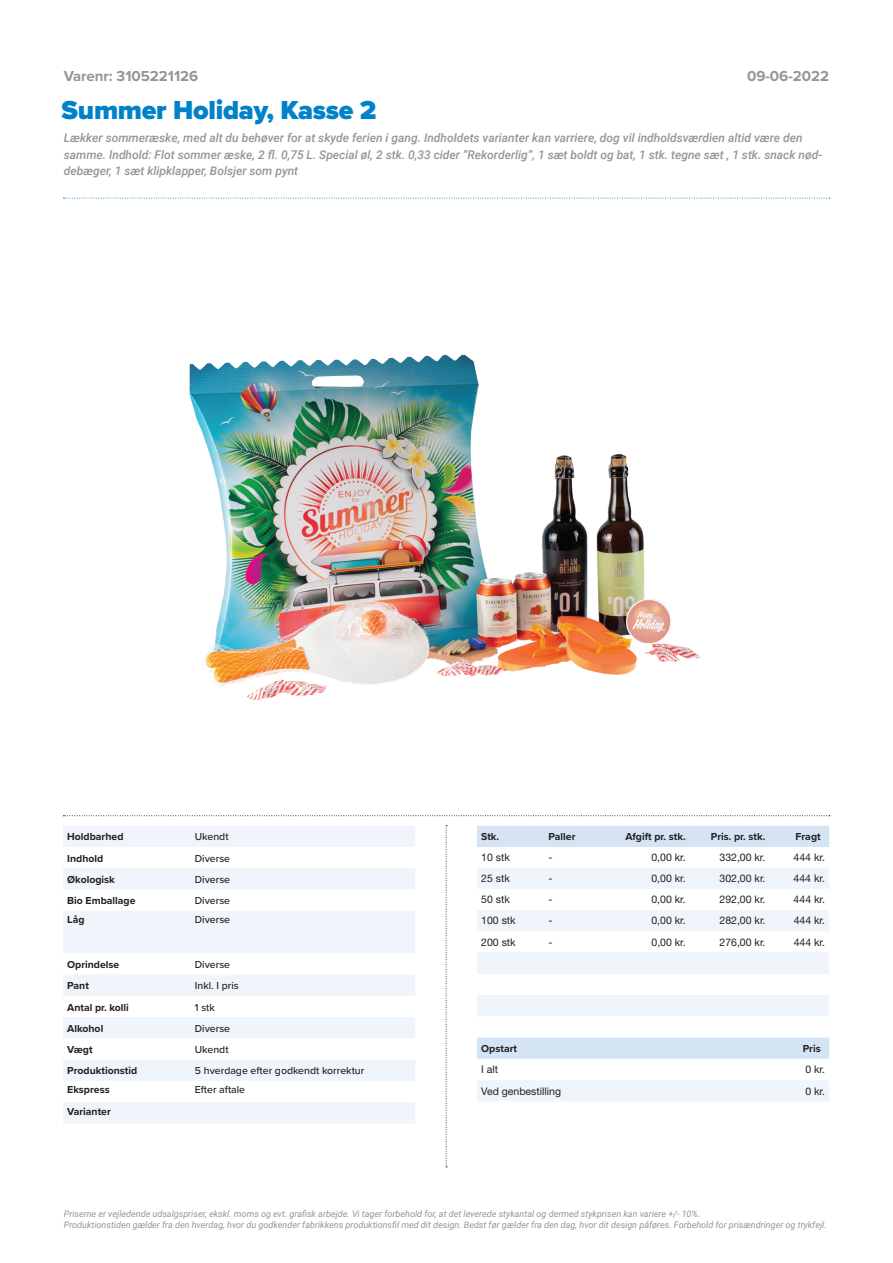
<style>
.page{position:relative;width:893px;height:1263px;background:#fff}
.page>*{position:absolute;margin:0;border:0;box-sizing:border-box;transform-origin:0 0}
.t1{font:900 27px "Proxima Nova";letter-spacing:-.01em;color:#0082c9}
.t2{font:700 15px "Proxima Nova";color:#939598}
.t3{font:italic 500 12px/16.5px "Roboto";color:#939598}
.t4{font:10.5px "Helvetica Neue LT Std";color:#231f20}
.t5{font:700 10.5px "Proxima Nova";color:#231f20}
.t6{font:500 10.5px "Proxima Nova";color:#231f20}
.t7{font:italic 9px/10.8px "Roboto";color:#939598}
</style>
<div class="page">
<svg style="left:63px;top:826px;width:352px;height:297px;fill:#eff5fb"></svg>
<div style="left:477px;top:826px;width:352px;height:21px;background:#d4e4f4"></div>
<svg style="left:477px;top:868px;width:352px;height:233px;fill:#eff5fb"></svg>
<svg style="left:477px;top:1059px;width:352px;height:21px"></svg>
<img style="left:189px;top:354px;width:513px;height:347px">
<svg style="left:446px;top:825px;width:1px;height:342px"></svg>
<svg style="left:63px;top:815px;width:767px;height:1px"></svg>
<svg style="left:63px;top:198px;width:767px;height:1px"></svg>
<h2 class="t2" style="left:747px;top:65px;width:84px">09-06-2022</h2>
<h2 class="t2" style="left:64px;top:65px;width:136px">Varenr: 3105221126</h2>
<h1 class="t1" style="left:62px;top:89px;width:316px">Summer Holiday, Kasse 2</h1>
<p class="t3" style="left:64px;top:129px;width:760px">Lækker sommeræske, med alt du behøver for at skyde ferien i gang. Indholdets varianter kan varriere, dog vil indholdsværdien altid være den samme. Indhold: Flot sommer æske, 2 fl. 0,75 L. Special øl, 2 stk. 0,33 cider ”Rekorderlig”, 1 sæt boldt og bat, 1 stk. tegne sæt , 1 stk. snack nød&shy;debæger, 1 sæt klipklapper, Bolsjer som pynt</p>
<p class="t5" style="left:67px;top:829px;width:58px">Holdbarhed</p>
<p class="t6" style="left:195px;top:829px;width:35px">Ukendt</p>
<p class="t5" style="left:67px;top:850px;width:38px">Indhold</p>
<p class="t6" style="left:195px;top:850px;width:37px">Diverse</p>
<p class="t5" style="left:67px;top:872px;width:49px">Økologisk</p>
<p class="t6" style="left:195px;top:872px;width:37px">Diverse</p>
<p class="t5" style="left:67px;top:893px;width:70px">Bio Emballage</p>
<p class="t6" style="left:195px;top:893px;width:37px">Diverse</p>
<p class="t5" style="left:67px;top:912px;width:19px">Låg</p>
<p class="t6" style="left:195px;top:912px;width:37px">Diverse</p>
<p class="t5" style="left:67px;top:957px;width:54px">Oprindelse</p>
<p class="t6" style="left:195px;top:957px;width:37px">Diverse</p>
<p class="t5" style="left:67px;top:978px;width:23px">Pant</p>
<p class="t6" style="left:195px;top:978px;width:45px">Inkl. I pris</p>
<p class="t5" style="left:67px;top:999px;width:63px">Antal pr. kolli</p>
<p class="t6" style="left:195px;top:999px;width:22px">1 stk</p>
<p class="t5" style="left:67px;top:1020px;width:38px">Alkohol</p>
<p class="t6" style="left:195px;top:1020px;width:37px">Diverse</p>
<p class="t5" style="left:67px;top:1042px;width:27px">Vægt</p>
<p class="t6" style="left:195px;top:1042px;width:35px">Ukendt</p>
<p class="t5" style="left:67px;top:1063px;width:71px">Produktionstid</p>
<p class="t6" style="left:195px;top:1063px;width:171px">5 hverdage efter godkendt korrektur</p>
<p class="t5" style="left:67px;top:1082px;width:44px">Ekspress</p>
<p class="t6" style="left:195px;top:1082px;width:52px">Efter aftale</p>
<p class="t5" style="left:67px;top:1103px;width:45px">Varianter</p>
<p class="t5" style="left:481px;top:829px;width:20px">Stk.</p>
<p class="t5" style="left:549px;top:829px;width:28px">Paller</p>
<p class="t5" style="left:626px;top:829px;width:62px">Afgift pr. stk.</p>
<p class="t5" style="left:711px;top:829px;width:56px">Pris. pr. stk.</p>
<p class="t5" style="left:795px;top:829px;width:27px">Fragt</p>
<p class="t4" style="left:481px;top:851px;width:30px">10 stk</p>
<p class="t4" style="left:549px;top:851px;width:6px">-</p>
<p class="t4" style="left:651px;top:851px;width:36px">0,00 kr.</p>
<p class="t4" style="left:719px;top:851px;width:47px">332,00 kr.</p>
<p class="t4" style="left:794px;top:851px;width:33px">444 kr.</p>
<p class="t4" style="left:481px;top:872px;width:30px">25 stk</p>
<p class="t4" style="left:549px;top:872px;width:6px">-</p>
<p class="t4" style="left:651px;top:872px;width:36px">0,00 kr.</p>
<p class="t4" style="left:719px;top:872px;width:47px">302,00 kr.</p>
<p class="t4" style="left:794px;top:872px;width:33px">444 kr.</p>
<p class="t4" style="left:481px;top:893px;width:30px">50 stk</p>
<p class="t4" style="left:549px;top:893px;width:6px">-</p>
<p class="t4" style="left:651px;top:893px;width:36px">0,00 kr.</p>
<p class="t4" style="left:719px;top:893px;width:47px">292,00 kr.</p>
<p class="t4" style="left:794px;top:893px;width:33px">444 kr.</p>
<p class="t4" style="left:481px;top:914px;width:36px">100 stk</p>
<p class="t4" style="left:549px;top:914px;width:6px">-</p>
<p class="t4" style="left:651px;top:914px;width:36px">0,00 kr.</p>
<p class="t4" style="left:719px;top:914px;width:47px">282,00 kr.</p>
<p class="t4" style="left:794px;top:914px;width:33px">444 kr.</p>
<p class="t4" style="left:481px;top:936px;width:36px">200 stk</p>
<p class="t4" style="left:549px;top:936px;width:6px">-</p>
<p class="t4" style="left:651px;top:936px;width:36px">0,00 kr.</p>
<p class="t4" style="left:719px;top:936px;width:47px">276,00 kr.</p>
<p class="t4" style="left:794px;top:936px;width:33px">444 kr.</p>
<p class="t5" style="left:481px;top:1041px;width:37px">Opstart</p>
<p class="t5" style="left:803px;top:1041px;width:19px">Pris</p>
<p class="t4" style="left:481px;top:1063px;width:18px">I alt</p>
<p class="t4" style="left:805px;top:1063px;width:21px">0 kr.</p>
<p class="t4" style="left:481px;top:1084px;width:81px">Ved genbestilling</p>
<p class="t4" style="left:805px;top:1084px;width:21px">0 kr.</p>
<p class="t7" style="left:64px;top:1208px;width:764px">Priserne er vejledende udsalgspriser, ekskl. moms og evt. grafisk arbejde. Vi tager forbehold for, at det leverede stykantal og dermed stykprisen kan variere +/- 10%.<br>Produktionstiden gælder fra den hverdag, hvor du godkender fabrikkens produktionsfil med dit design. Bedst før gælder fra den dag, hvor dit design påføres. Forbehold for prisændringer og trykfejl.</p>
</div>
